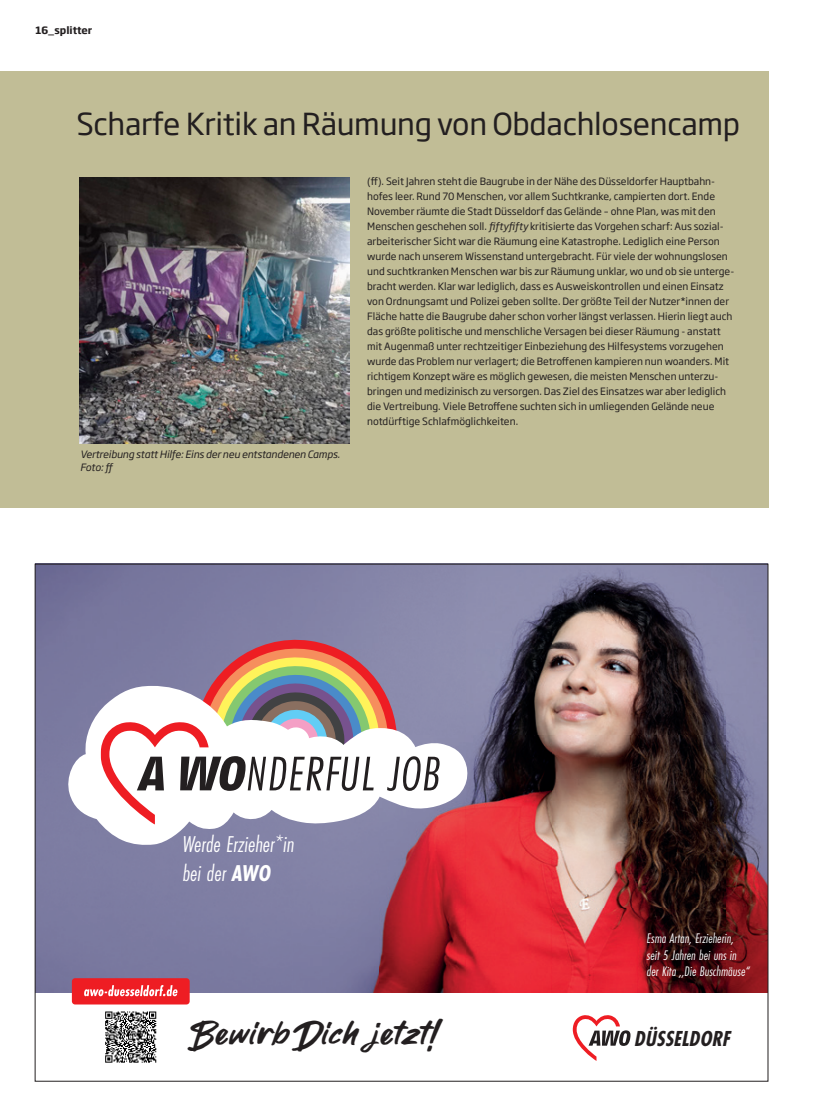
<style>
.page{position:relative;width:815px;height:1117px;background:#fff}
.page>*{position:absolute;margin:0;border:0;box-sizing:border-box;transform-origin:0 0}
.t1{font:43.12px "Parkway Lush";color:#231f20}
.t2{font:30px "Soho Gothic Std";letter-spacing:-.01em;color:#231f20}
.t3{font:italic 23.75px/28.5px "Futura PT Cond";color:#fff}
.t4{font:italic 700 22.5px "Futura PT Cond";color:#231f20}
.t5{font:italic 14.38px/16.2px "Futura PT Cond";color:#fff}
.t6{font:10px/15px "Soho Gothic Std";color:#231f20}
.t7{font:italic 10px/12.5px "Soho Gothic Std";letter-spacing:-.01em;color:#231f20}
.t8{font:700 10px "Soho Gothic Std";color:#231f20}
.s1{font-style:italic}
.s2{font-weight:700}
</style>
<div class="page">
<div style="left:0;top:71px;width:769px;height:436px;background:#c1bd96"></div>
<img style="left:79px;top:177px;width:270px;height:266px">
<img style="left:37px;top:565px;width:729px;height:427px">
<svg style="left:573px;top:1015px;width:57px;height:45px"></svg>
<svg style="left:105px;top:1011px;width:51px;height:51px"></svg>
<div style="left:72px;top:977px;width:118px;height:27px;background:#ee1d23;border-radius:3px"></div>
<svg style="left:84px;top:985px;width:93px;height:11px"></svg>
<svg style="left:65px;top:685px;width:405px;height:160px"></svg>
<svg style="left:101px;top:633px;width:339px;height:191px"></svg>
<p class="t8" style="left:36px;top:24px;width:58px">16_splitter</p>
<h2 class="t2" style="left:76px;top:105px;width:665px">Scharfe Kritik an Räumung von Obdachlosencamp</h2>
<p class="t7" style="left:80px;top:448px;width:261px">Vertreibung statt Hilfe: Eins der neu entstandenen Camps.<br>Foto: ff</p>
<p class="t6" style="left:367px;top:174px;width:369px">(ff). Seit Jahren steht die Baugrube in der Nähe des Düsseldorfer Hauptbahn&shy;hofes leer. Rund 70 Menschen, vor allem Suchtkranke, campierten dort. Ende November räumte die Stadt Düsseldorf das Gelände – ohne Plan, was mit den Menschen geschehen soll. <span class="s1">fiftyfifty</span> kritisierte das Vorgehen scharf: Aus sozial&shy;arbeiterischer Sicht war die Räumung eine Katastrophe. Lediglich eine Person wurde nach unserem Wissenstand untergebracht. Für viele der wohnungslosen und suchtkranken Menschen war bis zur Räumung unklar, wo und ob sie unterge&shy;bracht werden. Klar war lediglich, dass es Ausweiskontrollen und einen Einsatz von Ordnungsamt und Polizei geben sollte. Der größte Teil der Nutzer*innen der Fläche hatte die Baugrube daher schon vorher längst verlassen. Hierin liegt auch das größte politische und menschliche Versagen bei dieser Räumung - anstatt mit Augenmaß unter rechtzeitiger Einbeziehung des Hilfesystems vorzugehen wurde das Problem nur verlagert; die Betroffenen kampieren nun woanders. Mit richtigem Konzept wäre es möglich gewesen, die meisten Menschen unterzu&shy;bringen und medizinisch zu versorgen. Das Ziel des Einsatzes war aber lediglich die Vertreibung. Viele Betroffene suchten sich in umliegenden Gelände neue notdürftige Schlafmöglichkeiten.</p>
<h3 class="t3" style="left:183px;top:830px;width:113px">Werde Erzieher*in bei der <span class="s2">AWO</span></h3>
<h3 class="t5" style="left:647px;top:930px;width:105px">Esma Artan, Erzieherin, seit 5 Jahren bei uns in der Kita ,,Die Buschmäuse“</h3>
<h1 class="t1" style="left:188px;top:1010px;width:251px">Bewirb Dich jetzt!</h1>
<h3 class="t4" style="left:635px;top:1024px;width:97px">DÜSSELDORF</h3>
</div>
